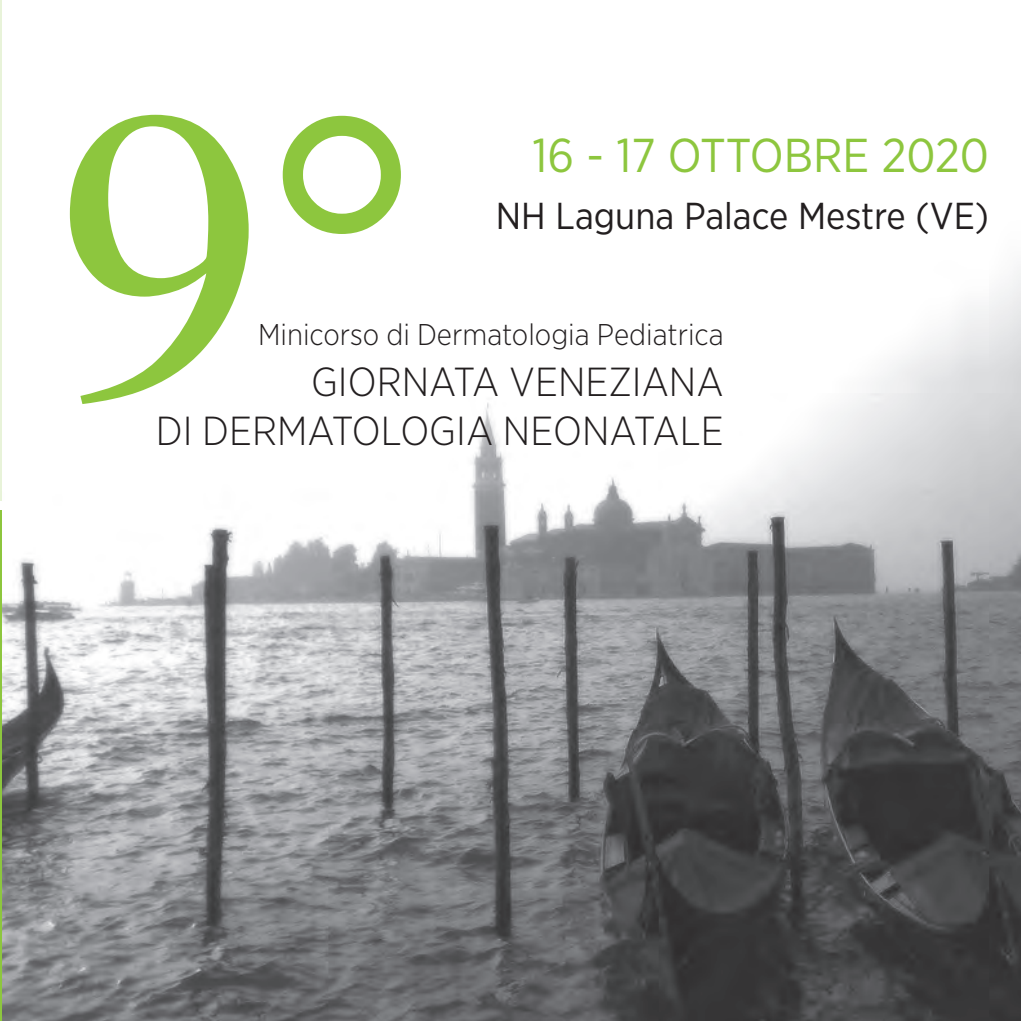
<style>
.page{position:relative;width:1021px;height:1021px;background:#fff}
.page>*{position:absolute;margin:0;border:0;box-sizing:border-box;transform-origin:0 0}
.t1{font:414.9px "Times";color:#8dc63e}
.t2{font:47.48px "Gotham Narrow";color:#8dc63e}
.t3{font:300 40.5px "Gotham Narrow";color:#231f20}
.t4{font:37.35px "Gotham Narrow";color:#231f20}
.t5{font:300 29.93px "Gotham Narrow";color:#231f20}
</style>
<div class="page">
<img style="left:1px;top:63px;width:1019px;height:957px">
<hr style="left:0;top:0;width:1px;height:500px;background:#8dc63e">
<hr style="left:0;top:511px;width:1px;height:509px;background:#8dc63e">
<p class="t1" style="left:57px;top:-133px;width:375px">9°</p>
<p class="t2" style="left:532px;top:126px;width:458px">16 - 17 OTTOBRE 2020</p>
<p class="t4" style="left:496px;top:193px;width:495px">NH Laguna Palace Mestre (VE)</p>
<p class="t5" style="left:258px;top:316px;width:467px">Minicorso di Dermatologia Pediatrica</p>
<p class="t3" style="left:311px;top:357px;width:414px">GIORNATA VENEZIANA</p>
<p class="t3" style="left:156px;top:406px;width:569px">DI DERMATOLOGIA NEONATALE</p>
</div>
